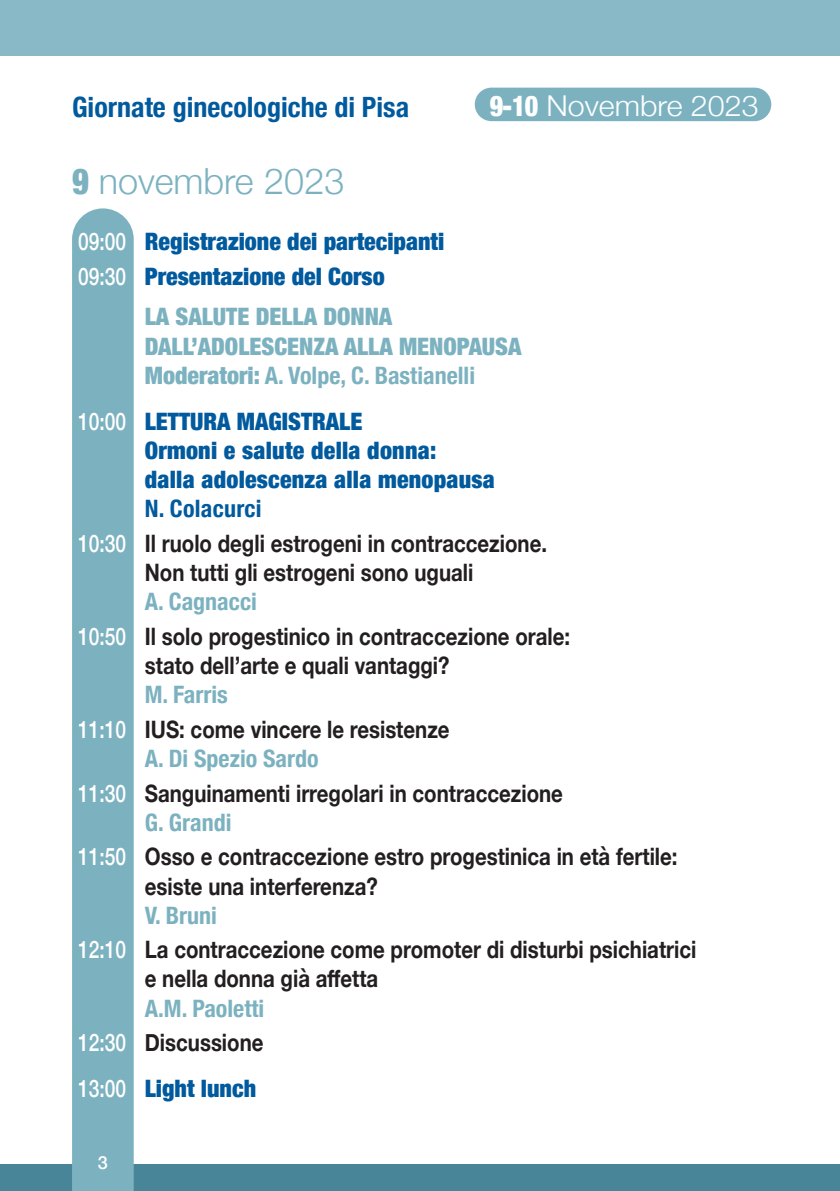
<style>
.page{position:relative;width:840px;height:1191px;background:#fff}
.page>*{position:absolute;margin:0;border:0;box-sizing:border-box;transform-origin:0 0}
.t1{font:300 36px "Helvetica Neue";color:#7cb2c0}
.t2{font:300 28.6px "Helvetica Neue";color:#fff;scale:1.06 1}
.t3{font:700 condensed 28px "Helvetica Neue";color:#015a9d}
.t4{font:700 24px "Helvetica Neue";color:#231f20;scale:.85 1}
.t5{font:900 condensed 24px "Helvetica Neue";color:#015a9d}
.t6{font:700 condensed 24px "Helvetica Neue";color:#7cb2c0}
.t7{font:900 condensed 24px "Helvetica Neue";color:#7cb2c0}
.t8{font:700 condensed 24px "Helvetica Neue";letter-spacing:.01em;color:#015a9d}
.t9{font:500 18px "Helvetica Neue";color:#fff}
.s1{font-weight:900;font-stretch:condensed}
.s2{font-weight:500;font-stretch:normal;color:#fff}
.s3{font-weight:900}
.s4{font-weight:500;color:#fff}
</style>
<div class="page">
<div style="left:0;top:1164px;width:839px;height:27px;background:#488598"></div>
<div style="left:72px;top:208px;width:62px;height:983px;background:#7cb2c0"></div>
<div style="left:0;top:0;width:839px;height:55px;background:#89b9c6"></div>
<div style="left:474px;top:88px;width:296px;height:33px;background:#7cb2c0;border-radius:17px"></div>
<p class="t3" style="left:72px;top:84px;width:338px">Giornate ginecologiche di Pisa</p>
<p class="t2" style="left:489px;top:82px;width:255px"><span class="s1">9-10</span> Novembre 2023</p>
<p class="t1" style="left:72px;top:152px;width:274px"><span class="s1">9</span> novembre 2023</p>
<p class="t5" style="left:78px;top:222px;width:367px"><span class="s2">09:00</span> Registrazione dei partecipanti</p>
<p class="t5" style="left:78px;top:257px;width:308px"><span class="s2">09:30</span> Presentazione del Corso</p>
<p class="t7" style="left:145px;top:297px;width:249px">LA SALUTE DELLA DONNA</p>
<p class="t7" style="left:145px;top:326px;width:378px">DALL’ADOLESCENZA ALLA MENOPAUSA</p>
<p class="t6" style="left:145px;top:355px;width:331px"><span class="s3">Moderatori:</span> A. Volpe, C. Bastianelli</p>
<p class="t5" style="left:78px;top:401px;width:286px"><span class="s2">10:00</span> LETTURA MAGISTRALE</p>
<p class="t5" style="left:145px;top:430px;width:293px">Ormoni e salute della donna:</p>
<p class="t5" style="left:145px;top:459px;width:351px">dalla adolescenza alla menopausa</p>
<p class="t8" style="left:145px;top:488px;width:118px">N. Colacurci</p>
<p class="t4" style="left:78px;top:524px;width:553px"><span class="s4">10:30</span> Il ruolo degli estrogeni in contraccezione.</p>
<p class="t4" style="left:145px;top:553px;width:388px">Non tutti gli estrogeni sono uguali</p>
<p class="t6" style="left:145px;top:581px;width:113px">A. Cagnacci</p>
<p class="t4" style="left:78px;top:617px;width:580px"><span class="s4">10:50</span> Il solo progestinico in contraccezione orale:</p>
<p class="t4" style="left:145px;top:646px;width:360px">stato dell’arte e quali vantaggi?</p>
<p class="t6" style="left:145px;top:674px;width:84px">M. Farris</p>
<p class="t4" style="left:78px;top:710px;width:438px"><span class="s4">11:10</span> IUS: come vincere le resistenze</p>
<p class="t6" style="left:145px;top:738px;width:175px">A. Di Spezio Sardo</p>
<p class="t4" style="left:78px;top:774px;width:571px"><span class="s4">11:30</span> Sanguinamenti irregolari in contraccezione</p>
<p class="t6" style="left:145px;top:802px;width:88px">G. Grandi</p>
<p class="t4" style="left:78px;top:838px;width:706px"><span class="s4">11:50</span> Osso e contraccezione estro progestinica in età fertile:</p>
<p class="t4" style="left:145px;top:867px;width:275px">esiste una interferenza?</p>
<p class="t6" style="left:145px;top:895px;width:73px">V. Bruni</p>
<p class="t4" style="left:78px;top:931px;width:728px"><span class="s4">12:10</span> La contraccezione come promoter di disturbi psichiatrici</p>
<p class="t4" style="left:145px;top:960px;width:276px">e nella donna già affetta</p>
<p class="t6" style="left:145px;top:988px;width:121px">A.M. Paoletti</p>
<p class="t4" style="left:78px;top:1024px;width:219px"><span class="s4">12:30</span> Discussione</p>
<p class="t5" style="left:78px;top:1069px;width:179px"><span class="s2">13:00</span> Light lunch</p>
<p class="t9" style="left:98px;top:1148px;width:12px">3</p>
</div>
